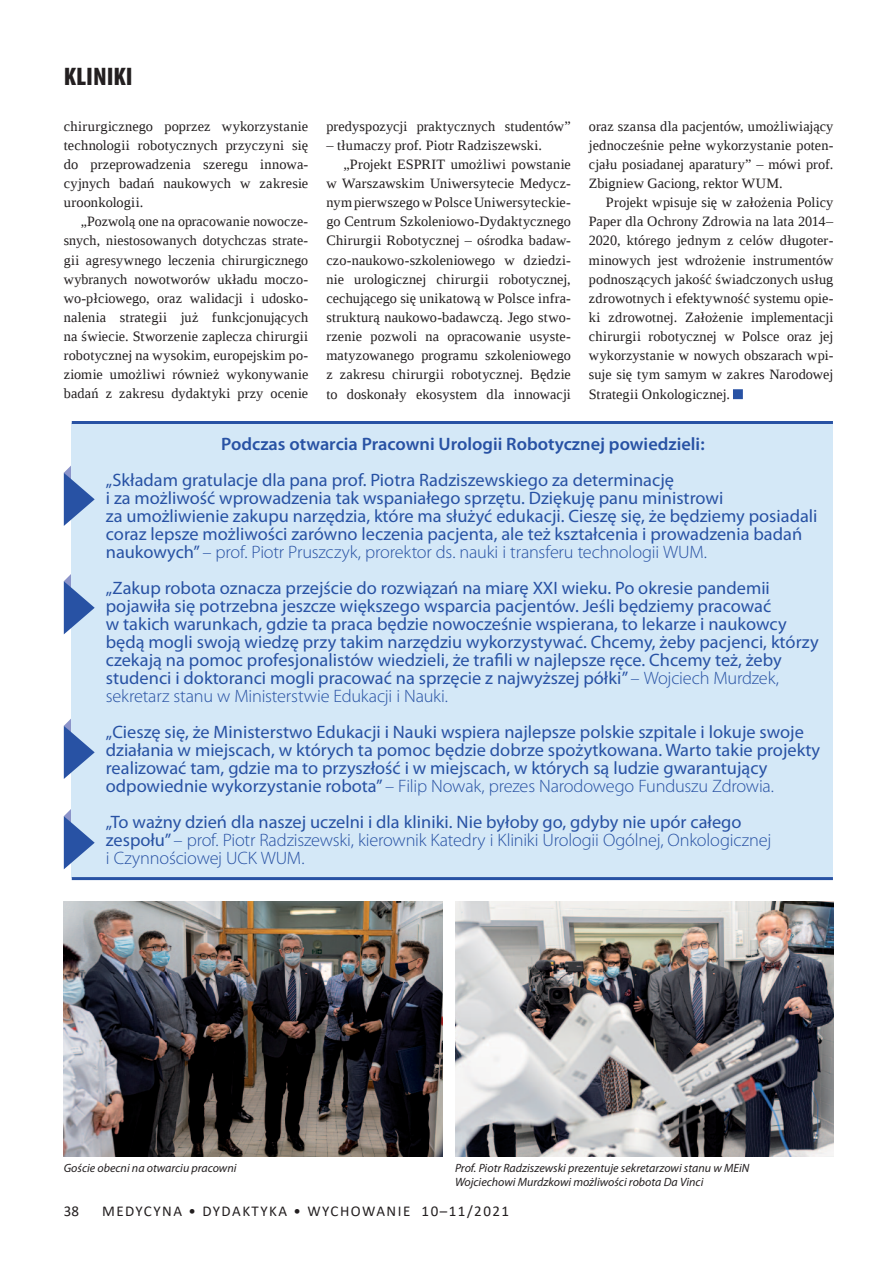
<style>
.page{position:relative;width:893px;height:1263px;background:#fff}
.page>*{position:absolute;margin:0;border:0;box-sizing:border-box;transform-origin:0 0}
.t1{font:900 condensed 25.5px "Myriad Pro";color:#231f20}
.t2{font:18px/18px "Myriad Pro";color:#2852a4}
.t3{font:300 18px/18px "Myriad Pro";letter-spacing:-.01em;color:#2852a4}
.t4{font:600 18px "Myriad Pro";color:#2852a4}
.t5{font:15px "Calibri";letter-spacing:.1em;color:#231f20}
.t6{font:14.25px/19.2px "Liberation Serif";letter-spacing:.01em;color:#231f20;text-align:justify}
.t7{font:italic 12px/13.5px "Myriad Pro";color:#231f20}
.s1{color:#2852a4}
.s2{font-weight:300}
.s3{font-weight:400}
</style>
<div class="page">
<div style="left:733px;top:389px;width:10px;height:10px;border:3px solid #2852a4"></div>
<div style="left:72px;top:423px;width:761px;height:455px;background:#d4e8f7"></div>
<img style="left:64px;top:901px;width:378px;height:256px">
<img style="left:455px;top:901px;width:378px;height:256px">
<hr style="left:72px;top:421px;width:761px;height:3px;background:#2852a4">
<hr style="left:72px;top:877px;width:761px;height:3px;background:#2852a4">
<svg style="left:64px;top:461px;width:31px;height:65px"></svg>
<svg style="left:64px;top:569px;width:31px;height:65px"></svg>
<svg style="left:64px;top:714px;width:31px;height:65px"></svg>
<svg style="left:64px;top:804px;width:31px;height:65px"></svg>
<h1 class="t1" style="left:64px;top:60px;width:70px">KLINIKI</h1>
<p class="t6" style="left:326px;top:116px;width:246px">predyspozycji praktycznych studentów”</p>
<p class="t6" style="left:326px;top:135px;width:217px">– tłumaczy prof. Piotr Radziszewski.</p>
<p class="t6" style="left:343px;top:154px;width:229px">„Projekt ESPRIT umożliwi powstanie</p>
<p class="t6" style="left:326px;top:174px;width:246px">w Warszawskim Uniwersytecie Medycz-</p>
<p class="t6" style="left:326px;top:193px;width:246px">nym pierwszego w Polsce Uniwersyteckie-</p>
<p class="t6" style="left:326px;top:212px;width:246px">go Centrum Szkoleniowo-Dydaktycznego</p>
<p class="t6" style="left:326px;top:231px;width:246px">Chirurgii Robotycznej – ośrodka badaw-</p>
<p class="t6" style="left:326px;top:250px;width:246px">czo-naukowo-szkoleniowego w dziedzi-</p>
<p class="t6" style="left:326px;top:269px;width:246px">nie urologicznej chirurgii robotycznej,</p>
<p class="t6" style="left:326px;top:288px;width:246px">cechującego się unikatową w Polsce infra-</p>
<p class="t6" style="left:326px;top:307px;width:246px">strukturą naukowo-badawczą. Jego stwo-</p>
<p class="t6" style="left:326px;top:327px;width:246px">rzenie pozwoli na opracowanie usyste-</p>
<p class="t6" style="left:326px;top:346px;width:246px">matyzowanego programu szkoleniowego</p>
<p class="t6" style="left:326px;top:365px;width:246px">z zakresu chirurgii robotycznej. Będzie</p>
<p class="t6" style="left:326px;top:384px;width:246px">to doskonały ekosystem dla innowacji</p>
<p class="t6" style="left:64px;top:116px;width:246px">chirurgicznego poprzez wykorzystanie technologii robotycznych przyczyni się do przeprowadzenia szeregu innowa&shy;cyjnych badań naukowych w zakresie uroonkologii.</p>
<p class="t6" style="left:64px;top:212px;width:246px;text-indent:17px">„Pozwolą one na opracowanie nowocze&shy;snych, niestosowanych dotychczas strate&shy;gii agresywnego leczenia chirurgicznego wybranych nowotworów układu moczo&shy;wo-płciowego, oraz walidacji i udosko&shy;nalenia strategii już funkcjonujących na świecie. Stworzenie zaplecza chirurgii robotycznej na wysokim, europejskim po&shy;ziomie umożliwi również wykonywanie badań z zakresu dydaktyki przy ocenie</p>
<p class="t6" style="left:589px;top:116px;width:246px">oraz szansa dla pacjentów, umożliwiający jednocześnie pełne wykorzystanie poten&shy;cjału posiadanej aparatury” – mówi prof.<br>Zbigniew Gaciong, rektor WUM.</p>
<p class="t6" style="left:589px;top:193px;width:246px;text-indent:17px">Projekt wpisuje się w założenia Policy Paper dla Ochrony Zdrowia na lata 2014– 2020, którego jednym z celów długoter&shy;minowych jest wdrożenie instrumentów podnoszących jakość świadczonych usług zdrowotnych i efektywność systemu opie&shy;ki zdrowotnej. Założenie implementacji chirurgii robotycznej w Polsce oraz jej wykorzystanie w nowych obszarach wpi&shy;suje się tym samym w zakres Narodowej Strategii Onkologicznej. <span class="s1">■</span></p>
<p class="t4" style="left:221px;top:433px;width:485px">Podczas otwarcia Pracowni Urologii Robotycznej powiedzieli:</p>
<p class="t2" style="left:106px;top:471px;width:713px">„Składam gratulacje dla pana prof. Piotra Radziszewskiego za determinację<br>i za możliwość wprowadzenia tak wspaniałego sprzętu. Dziękuję panu ministrowi<br>za umożliwienie zakupu narzędzia, które ma służyć edukacji. Cieszę się, że będziemy posiadali coraz lepsze możliwości zarówno leczenia pacjenta, ale też kształcenia i prowadzenia badań naukowych” <span class="s2">– prof. Piotr Pruszczyk, prorektor ds. nauki i transferu technologii WUM.</span></p>
<p class="t2" style="left:106px;top:579px;width:714px">„Zakup robota oznacza przejście do rozwiązań na miarę XXI wieku. Po okresie pandemii pojawiła się potrzebna jeszcze większego wsparcia pacjentów. Jeśli będziemy pracować<br>w takich warunkach, gdzie ta praca będzie nowocześnie wspierana, to lekarze i naukowcy będą mogli swoją wiedzę przy takim narzędziu wykorzystywać. Chcemy, żeby pacjenci, którzy czekają na pomoc profesjonalistów wiedzieli, że trafili w najlepsze ręce. Chcemy też, żeby studenci i doktoranci mogli pracować na sprzęcie z najwyższej półki” <span class="s2">– Wojciech Murdzek, sekretarz stanu w Ministerstwie Edukacji i Nauki.</span></p>
<p class="t2" style="left:106px;top:723px;width:716px">„Cieszę się, że Ministerstwo Edukacji i Nauki wspiera najlepsze polskie szpitale i lokuje swoje działania w miejscach, w których ta pomoc będzie dobrze spożytkowana. Warto takie projekty realizować tam, gdzie ma to przyszłość i w miejscach, w których są ludzie gwarantujący odpowiednie wykorzystanie robota” <span class="s2">– Filip N owak, prezes Narodowego Funduszu Zdrowia.</span></p>
<p class="t3" style="left:106px;top:813px;width:667px"><span class="s3">„To ważny dzień dla naszej uczelni i dla kliniki. N ie byłoby go, gdyby nie upór całego zespołu”</span> – prof. Piotr Radziszewski, kierownik Katedry i Kliniki Urologii Ogólnej, Onkologicznej i Czynnościowej UCK WUM.</p>
<p class="t7" style="left:64px;top:1161px;width:174px">Goście obecni na otwarciu pracowni</p>
<p class="t7" style="left:455px;top:1161px;width:296px">Prof. Piotr Radziszewski prezentuje sekretarzowi stanu w MEiN<br>Wojciechowi Murdzkowi możliwości robota Da Vinci</p>
<p class="t5" style="left:64px;top:1201px;width:17px">38</p>
<p class="t5" style="left:102px;top:1201px;width:409px">MEDYCYNA • DYDAKTYKA • WYCHOWANIE 10–11/2021</p>
</div>
